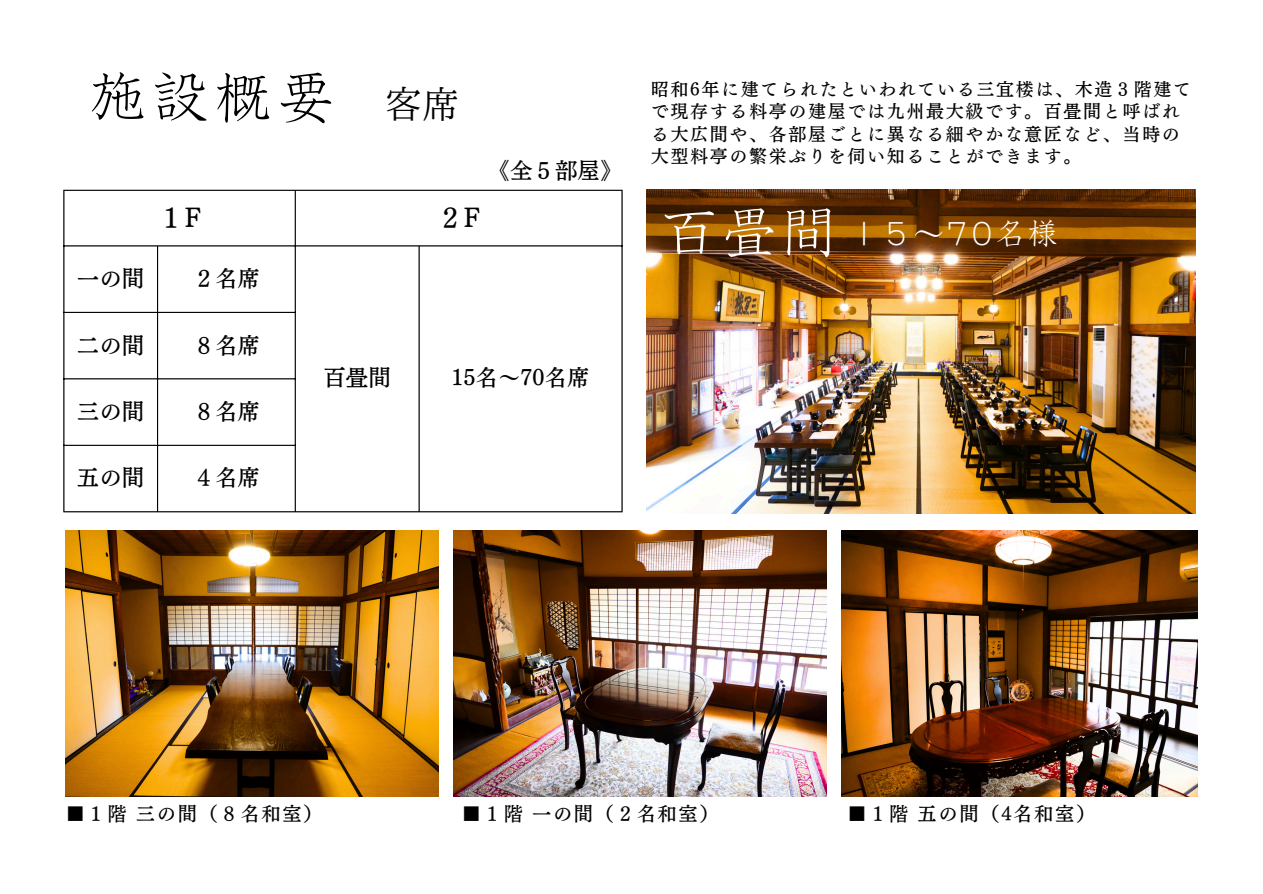
<style>
.page{position:relative;width:1263px;height:894px;background:#fff}
.page>*{position:absolute;margin:0;border:0;box-sizing:border-box;transform-origin:0 0}
.t1{font:57px "Motoya Kyotai Std W2";color:#000}
.t2{font:55.35px "Motoya Kyotai Std W2";color:#fff}
.t3{font:37.5px "IP Aex Mincho";color:#000}
.t4{font:30px "Motoya Kyotai Std W2";letter-spacing:.075em;color:#fff}
.t5{font:27px "Canva Telop Min Pro N D";color:#000}
.t6{font:22.5px "Canva Telop Min Pro N D";color:#000}
.t7{font:19.2px "Canva Telop Min Pro N D";letter-spacing:.085em;color:#000}
.t8{font:18px/22.5px "Canva Telop Min Pro N D";letter-spacing:.095em;color:#000}
</style>
<div class="page">
<svg style="left:64px;top:191px;width:557px;height:320px"></svg>
<hr style="left:63px;top:191px;width:1px;height:320px;background:#000">
<hr style="left:157px;top:246px;width:1px;height:265px;background:#000">
<hr style="left:295px;top:191px;width:1px;height:320px;background:#000">
<hr style="left:418px;top:246px;width:2px;height:265px;background:#000">
<hr style="left:621px;top:191px;width:2px;height:320px;background:#000">
<hr style="left:63px;top:190px;width:560px;height:1px;background:#000">
<hr style="left:63px;top:245px;width:560px;height:1px;background:#000">
<hr style="left:63px;top:312px;width:233px;height:1px;background:#000">
<hr style="left:63px;top:378px;width:233px;height:1px;background:#000">
<hr style="left:63px;top:444px;width:233px;height:2px;background:#000">
<hr style="left:63px;top:511px;width:560px;height:1px;background:#000">
<img style="left:646px;top:190px;width:549px;height:323px">
<img style="left:842px;top:530px;width:355px;height:266px">
<img style="left:454px;top:530px;width:372px;height:266px">
<img style="left:66px;top:530px;width:372px;height:266px">
<p class="t1" style="left:89px;top:69px;width:247px">施設概要</p>
<p class="t3" style="left:385px;top:85px;width:76px">客席</p>
<h1 class="t5" style="left:158px;top:204px;width:45px">１F</h1>
<h2 class="t5" style="left:437px;top:204px;width:45px">２F</h2>
<p class="t6" style="left:77px;top:267px;width:69px">一の間</p>
<h4 class="t6" style="left:193px;top:267px;width:69px">２名席</h4>
<p class="t6" style="left:77px;top:333px;width:69px">二の間</p>
<p class="t6" style="left:193px;top:333px;width:69px">８名席</p>
<p class="t6" style="left:488px;top:159px;width:136px">《全５部屋》</p>
<p class="t6" style="left:77px;top:400px;width:69px">三の間</p>
<p class="t6" style="left:193px;top:400px;width:69px">８名席</p>
<p class="t6" style="left:77px;top:466px;width:69px">五の間</p>
<p class="t6" style="left:193px;top:466px;width:69px">４名席</p>
<p class="t6" style="left:323px;top:366px;width:69px">百畳間</p>
<p class="t6" style="left:452px;top:366px;width:139px">15名〜70名席</p>
<p class="t8" style="left:651px;top:78px;width:542px">昭和6年に建てられたといわれている三宜楼は、木造３階建てで現存する料亭の建屋では九州最大級です。百畳間と呼ばれる大広間や、各部屋ごとに異なる細やかな意匠など、当時の大型料亭の繁栄ぶりを伺い知ることができます。</p>
<p class="t2" style="left:662px;top:204px;width:176px">百畳間</p>
<p class="t4" style="left:849px;top:218px;width:210px">１５～70名様</p>
<p class="t7" style="left:66px;top:804px;width:258px">■１階三の間（８名和室）</p>
<p class="t7" style="left:462px;top:804px;width:258px">■１階一の間（２名和室）</p>
<p class="t7" style="left:847px;top:804px;width:249px">■１階五の間（4名和室）</p>
</div>
